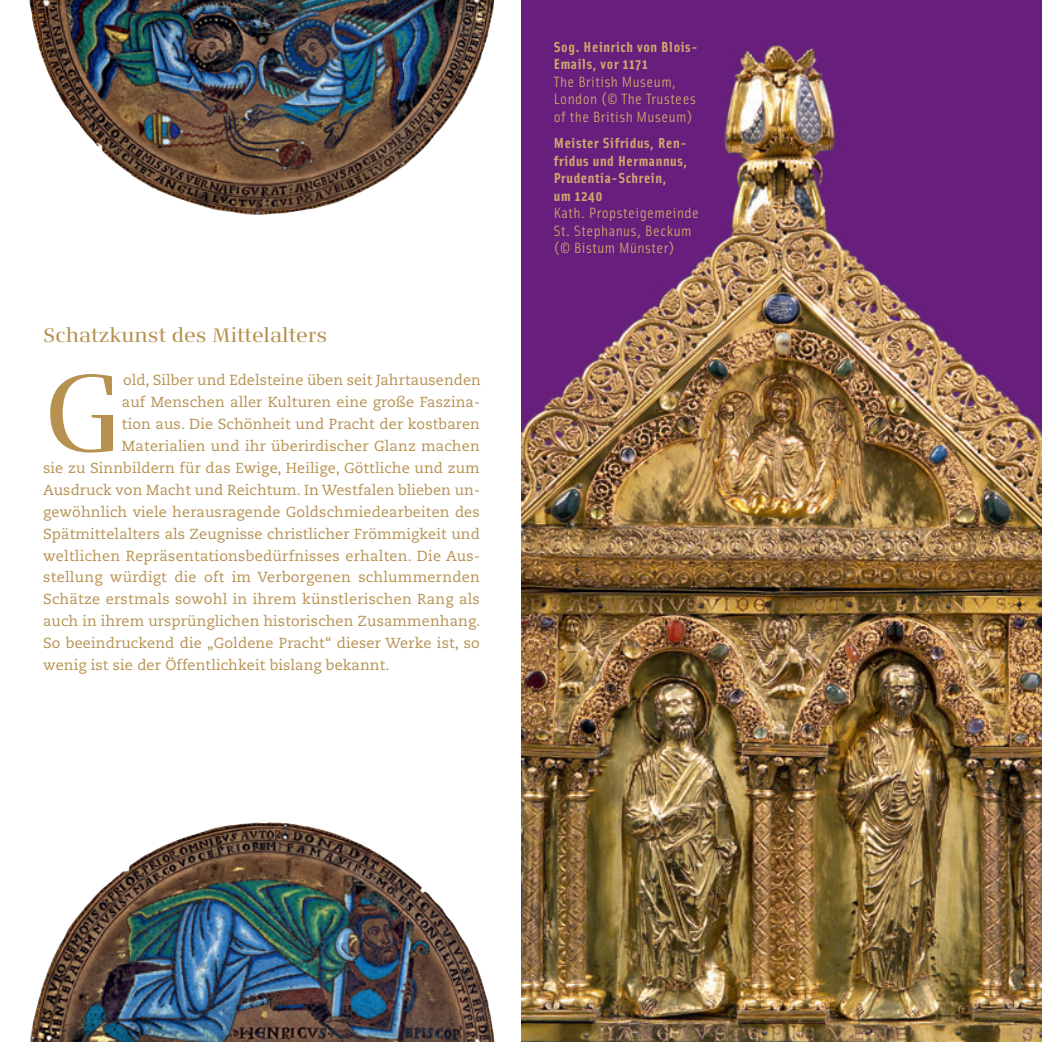
<style>
.page{position:relative;width:1042px;height:1042px;background:#fff}
.page>*{position:absolute;margin:0;border:0;box-sizing:border-box;transform-origin:0 0}
.t1{font:108.33px "Signa Serif OT";color:#b69150}
.t2{font:19.25px "Signa Serif OT";color:#b69150}
.t3{font:15.05px/17.5px "Solex";letter-spacing:.03em;color:#cca96d;scale:1.08 1}
.t4{font:700 14.7px/17.5px "Solex";letter-spacing:.04em;color:#cca96d;scale:1.08 1}
.t5{font:14.53px "Caecilia";letter-spacing:.01em;color:#b69150}
</style>
<div class="page">
<img style="left:521px;top:0;width:521px;height:1042px">
<img style="left:30px;top:822px;width:465px;height:220px">
<img style="left:29px;top:0;width:465px;height:215px">
<h2 class="t2" style="left:43px;top:327px;width:286px">Schatzkunst des Mittelalters</h2>
<h1 class="t1" style="left:43px;top:370px;width:80px">G</h1>
<p class="t5" style="left:123px;top:374px;width:359px">old, Silber und Edelsteine üben seit Jahrtausenden</p>
<p class="t5" style="left:122px;top:396px;width:359px">auf Menschen aller Kulturen eine große Faszina-</p>
<p class="t5" style="left:122px;top:418px;width:359px">tion aus. Die Schönheit und Pracht der kostbaren</p>
<p class="t5" style="left:122px;top:440px;width:359px">Materialien und ihr überirdischer Glanz machen</p>
<p class="t5" style="left:43px;top:462px;width:438px">sie zu Sinnbildern für das Ewige, Heilige, Göttliche und zum</p>
<p class="t5" style="left:43px;top:484px;width:438px">Ausdruck von Macht und Reichtum. In Westfalen blieben un-</p>
<p class="t5" style="left:43px;top:505px;width:438px">gewöhnlich viele herausragende Goldschmiedearbeiten des</p>
<p class="t5" style="left:43px;top:527px;width:438px">Spätmittelalters als Zeugnisse christlicher Frömmigkeit und</p>
<p class="t5" style="left:43px;top:549px;width:438px">weltlichen Repräsentationsbedürfnisses erhalten. Die Aus-</p>
<p class="t5" style="left:43px;top:571px;width:438px">stellung würdigt die oft im Verborgenen schlummernden</p>
<p class="t5" style="left:43px;top:593px;width:438px">Schätze erstmals sowohl in ihrem künstlerischen Rang als</p>
<p class="t5" style="left:43px;top:615px;width:439px">auch in ihrem ursprünglichen historischen Zusammenhang.</p>
<p class="t5" style="left:43px;top:637px;width:438px">So beeindruckend die „Goldene Pracht“ dieser Werke ist, so</p>
<p class="t5" style="left:43px;top:659px;width:348px">wenig ist sie der Öffentlichkeit bislang bekannt.</p>
<p class="t4" style="left:554px;top:40px;width:135px">Sog. Heinrich von Blois-<br>Emails, vor 1171</p>
<p class="t3" style="left:554px;top:74px;width:133px">The British Museum,<br>London (© The Trustees of the British Museum)</p>
<p class="t4" style="left:554px;top:136px;width:125px">Meister Sifridus, Ren&shy;fridus und Hermannus,<br>Prudentia-Schrein,<br>um 1240</p>
<p class="t3" style="left:554px;top:206px;width:136px">Kath. Propsteige meinde<br>St. Stephanus, Beckum (© Bistum Münster)</p>
</div>
